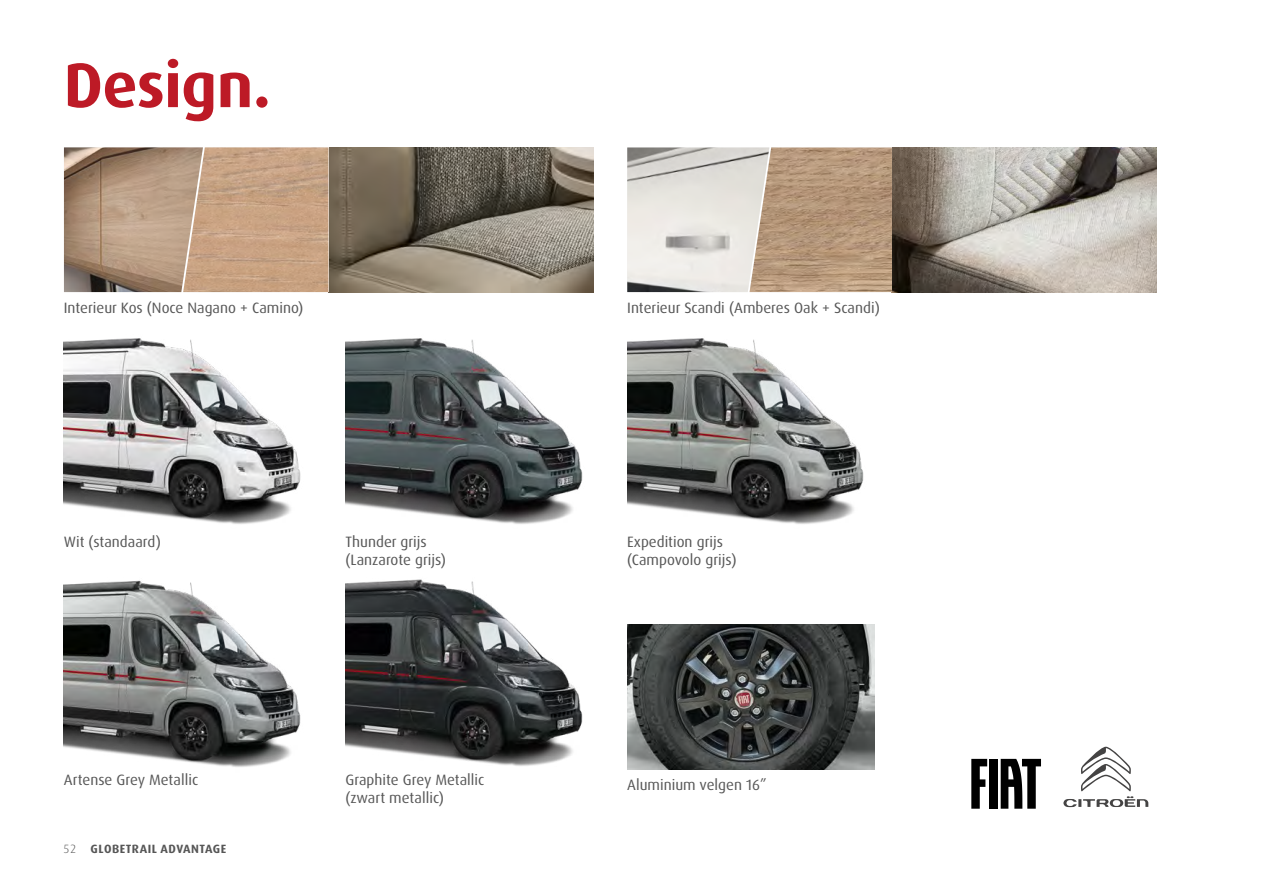
<style>
.page{position:relative;width:1263px;height:893px;background:#fff}
.page>*{position:absolute;margin:0;border:0;box-sizing:border-box;transform-origin:0 0}
.t1{font:700 63px "Dax Pro";letter-spacing:-.01em;color:#bd1a26}
.t2{font:15px/18px "Dax Pro";color:#565656}
.t3{font:700 12px "Dax Pro";letter-spacing:.04em;color:#565656}
.s1{font-weight:300}
</style>
<div class="page">
<img style="left:64px;top:338px;width:237px;height:186px">
<img style="left:64px;top:580px;width:237px;height:187px">
<img style="left:345px;top:338px;width:238px;height:186px">
<img style="left:345px;top:579px;width:238px;height:187px">
<img style="left:627px;top:338px;width:237px;height:186px">
<img style="left:627px;top:624px;width:248px;height:145px">
<div style="left:989px;top:759px;width:9px;height:50px;background:#000"></div>
<svg style="left:971px;top:759px;width:16px;height:50px"></svg>
<svg style="left:1001px;top:759px;width:40px;height:50px"></svg>
<svg style="left:1063px;top:747px;width:85px;height:60px"></svg>
<img style="left:892px;top:147px;width:265px;height:145px">
<svg style="left:627px;top:147px;width:265px;height:145px;background:#c9b9a8"></svg>
<img style="left:328px;top:147px;width:265px;height:145px">
<svg style="left:64px;top:147px;width:264px;height:145px;background:#b8987e"></svg>
<h1 class="t1" style="left:64px;top:45px;width:208px">Design.</h1>
<p class="t2" style="left:64px;top:299px;width:241px">Interieur Kos (Noce Nagano + Camino)</p>
<p class="t2" style="left:627px;top:299px;width:254px">Interieur Scandi (Amberes Oak + Scandi)</p>
<p class="t2" style="left:64px;top:532px;width:99px">Wit (standaard)</p>
<p class="t2" style="left:345px;top:532px;width:102px">Thunder grijs (Lanzarote grijs)</p>
<p class="t2" style="left:627px;top:532px;width:111px">Expedition grijs (Campovolo grijs)</p>
<p class="t2" style="left:64px;top:771px;width:136px">Artense Grey Metallic</p>
<p class="t2" style="left:345px;top:771px;width:140px">Graphite Grey Metallic (zwart metallic)</p>
<p class="t3" style="left:64px;top:841px;width:164px"><span class="s1">52</span> GLOBETRAIL ADVANTAGE</p>
<p class="t2" style="left:627px;top:776px;width:141px">Aluminium velgen 16”</p>
</div>
